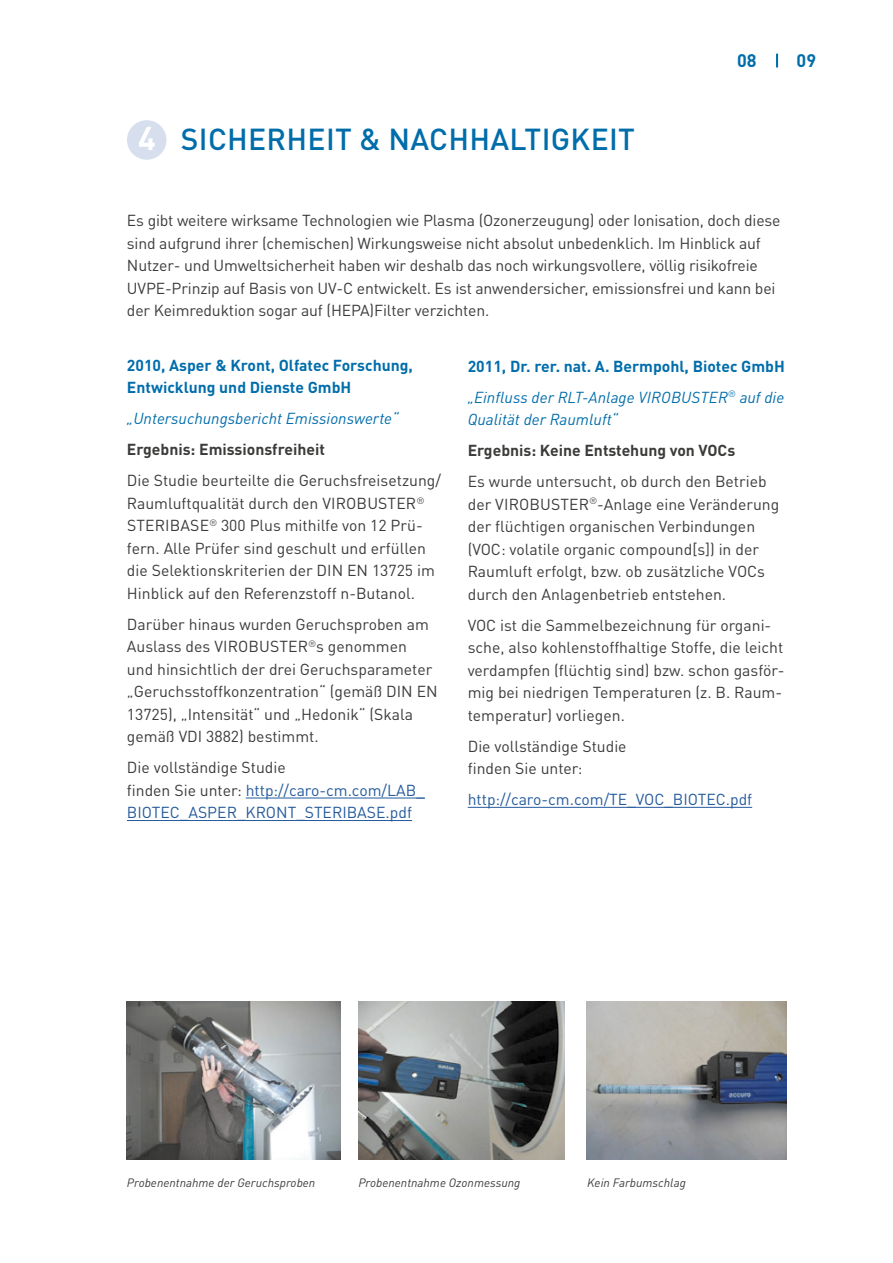
<style>
.page{position:relative;width:893px;height:1263px;background:#fff}
.page>*{position:absolute;margin:0;border:0;box-sizing:border-box;transform-origin:0 0}
.t1{font:500 30px "DIN Pro";letter-spacing:.01em;color:#006dab}
.t2{font:700 18px "DIN Pro";color:#006dab}
.t3{font:15.75px/22.5px "DIN Pro";color:#3b3b3a}
.t4{font:italic 15.75px/31px "DIN Pro";color:#006dab}
.t5{font:15.75px/22.5px "DIN Pro";color:#245a9c}
.t6{font:700 15.75px/22.5px "DIN Pro";color:#006dab}
.t7{font:700 15.75px "DIN Pro";color:#3b3b3a}
.t8{font:italic 12px "DIN Pro";color:#3b3b3a}
.s1{color:#3b3b3a}
.s2{font-weight:700;font-style:normal}
</style>
<div class="page">
<hr style="left:246px;top:798px;width:179px;height:1px;background:#245a9c">
<hr style="left:127px;top:820px;width:285px;height:1px;background:#245a9c">
<hr style="left:468px;top:807px;width:284px;height:1px;background:#245a9c">
<img style="left:127px;top:1001px;width:213px;height:159px">
<img style="left:359px;top:1001px;width:206px;height:159px">
<img style="left:586px;top:1001px;width:201px;height:158px">
<div style="left:127px;top:120px;width:39px;height:40px;background:#d7dfef;border-radius:50%"></div>
<svg style="left:139px;top:127px;width:16px;height:23px"></svg>
<svg style="left:776px;top:54px;width:2px;height:13px"></svg>
<h1 class="t1" style="left:181px;top:119px;width:455px">SICHERHEIT &amp; NACHHALTIGKEIT</h1>
<p class="t2" style="left:737px;top:46px;width:21px">08</p>
<p class="t2" style="left:797px;top:46px;width:21px">09</p>
<p class="t3" style="left:127px;top:208px;width:655px">Es gibt weitere wirksame Technologien wie Plasma (Ozonerzeugung) oder Ionisation, doch diese sind aufgrund ihrer (chemischen) Wirkungsweise nicht absolut unbedenklich. Im Hinblick auf Nutzer- und Umweltsicherheit haben wir deshalb das noch wirkungsvollere, völlig risikofreie UVPE-Prinzip auf Basis von UV-C entwickelt. Es ist anwendersicher, emissionsfrei und kann bei der Keimreduktion sogar auf (HEPA)Filter verzichten.</p>
<p class="t6" style="left:127px;top:352px;width:287px">2010, Asper &amp; Kront, Olfatec Forschung,<br>Entwicklung und Dienste GmbH</p>
<p class="t4" style="left:127px;top:402px;width:273px">„Untersuchungsbericht Emissionswerte“</p>
<p class="t7" style="left:127px;top:436px;width:199px">Ergebnis: Emissionsfreiheit</p>
<p class="t3" style="left:127px;top:468px;width:316px">Die Studie beurteilte die Geruchsfreisetzung/ Raumluftqualität durch den VIROBUSTER<sup>® </sup>STERIBASE<sup>®</sup> 300 Plus mithilfe von 12 Prü&shy;fern. Alle Prüfer sind geschult und erfüllen die Selektionskriterien der DIN EN 13725 im Hinblick auf den Referenzstoff n-Butanol.</p>
<p class="t3" style="left:127px;top:611px;width:312px">Darüber hinaus wurden Geruchsproben am Auslass des VIROBUSTER<sup>®</sup>s genommen<br>und hinsichtlich der drei Geruchsparameter „Geruchsstoffkonzentration“ (gemäß DIN EN 13725), „Intensität“ und „Hedonik“ (Skala gemäß VDI 3882) bestimmt.</p>
<p class="t5" style="left:127px;top:755px;width:299px"><span class="s1">Die vollständige Studie<br>finden Sie unter:</span> http://caro-cm.com/LAB_<br>BIOTEC_ASPER_KRONT_STERIBASE.pdf</p>
<p class="t4" style="left:468px;top:349px;width:319px"><span class="s2">2011, Dr. rer. nat. A. Bermpohl, Biotec GmbH </span>„Einfluss der RLT-Anlage VIROBUSTER<sup>®</sup> auf die</p>
<p class="t4" style="left:468px;top:403px;width:152px">Qualität der Raumluft“</p>
<p class="t7" style="left:468px;top:437px;width:269px">Ergebnis: Keine Entstehung von VOCs</p>
<p class="t3" style="left:468px;top:469px;width:313px">Es wurde untersucht, ob durch den Betrieb der VIROBUSTER<sup>®</sup>-Anlage eine Veränderung der flüchtigen organischen Verbindungen (VOC: volatile organic compound[s]) in der Raumluft erfolgt, bzw. ob zusätzliche VOCs durch den Anlagenbetrieb entstehen.</p>
<p class="t3" style="left:468px;top:612px;width:318px">VOC ist die Sammelbezeichnung für organi&shy;sche, also kohlenstoffhaltige Stoffe, die leicht verdampfen (flüchtig sind) bzw. schon gasför&shy;mig bei niedrigen Temperaturen (z. B. Raum&shy;temperatur) vorliegen.</p>
<p class="t3" style="left:468px;top:733px;width:160px">Die vollständige Studie finden Sie unter:</p>
<p class="t5" style="left:468px;top:787px;width:286px">http://caro-cm.com/TE_VOC_BIOTEC.pdf</p>
<p class="t8" style="left:127px;top:1173px;width:190px">Probenentnahme der Geruchsproben</p>
<p class="t8" style="left:358px;top:1173px;width:164px">Probenentnahme Ozonmessung</p>
<p class="t8" style="left:587px;top:1173px;width:100px">Kein Farbumschlag</p>
</div>
